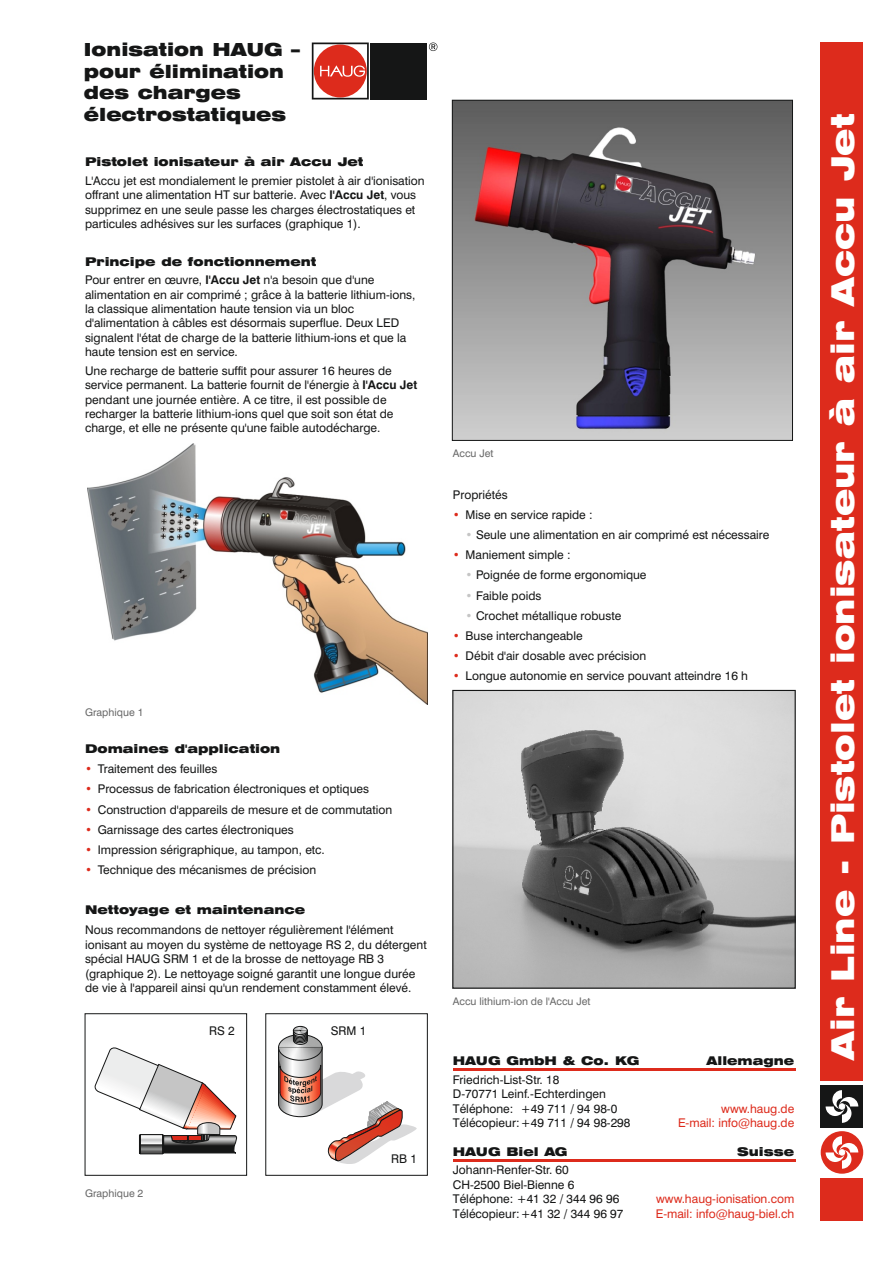
<style>
.page{position:relative;width:893px;height:1263px;background:#fff}
.page>*{position:absolute;margin:0;border:0;box-sizing:border-box;transform-origin:0 0}
.t1{font:900 expanded 31.5px "Swiss 721 BT";color:#fff}
.t2{font:900 expanded 18px/21.6px "Swiss 721 BT";color:#151616}
.t3{font:12px/14.4px "Swiss 721 BT";color:#151616}
.t4{font:900 expanded 12px "Swiss 721 BT";color:#151616}
.t5{font:12px/20.1px "Swiss 721 BT";color:#dd2b1c;text-align:justify}
.t6{font:10.5px "Swiss 721 BT";color:#686868}
.s1{font-weight:700}
.s2{font-weight:900;font-stretch:expanded}
.s3{color:#c5c5c5}
</style>
<div class="page">
<div style="left:821px;top:43px;width:42px;height:1038px;background:#dd2b1c"></div>
<div style="left:821px;top:1178px;width:42px;height:42px;background:#dd2b1c"></div>
<div style="left:821px;top:1131px;width:42px;height:43px;background:#dd2b1c;border-radius:50%"></div>
<div style="left:821px;top:1085px;width:42px;height:43px;background:#151616"></div>
<svg style="left:826px;top:1136px;width:32px;height:33px"></svg>
<svg style="left:826px;top:1090px;width:32px;height:33px"></svg>
<div style="left:370px;top:43px;width:57px;height:56px;background:#151616"></div>
<svg style="left:429px;top:43px;width:8px;height:8px"></svg>
<svg style="left:312px;top:43px;width:57px;height:56px"></svg>
<hr style="left:453px;top:1068px;width:342px;height:3px;background:#dd2b1c">
<hr style="left:453px;top:1159px;width:342px;height:2px;background:#dd2b1c">
<svg style="left:94px;top:1047px;width:144px;height:108px"></svg>
<div style="left:85px;top:1013px;width:162px;height:163px;border:1px solid #151616"></div>
<svg style="left:278px;top:1026px;width:139px;height:138px"></svg>
<div style="left:265px;top:1013px;width:163px;height:163px;border:1px solid #151616"></div>
<img style="left:87px;top:443px;width:340px;height:261px">
<img style="left:454px;top:102px;width:337px;height:337px">
<div style="left:452px;top:100px;width:341px;height:341px;border:1px solid #151616"></div>
<img style="left:454px;top:692px;width:340px;height:295px">
<div style="left:452px;top:690px;width:344px;height:299px;border:1px solid #151616"></div>
<h2 class="t2" style="left:84px;top:41px;width:218px">Ionisation HAUG – pour élimination des charges électrostatiques</h2>
<p class="t4" style="left:85px;top:157px;width:280px">Pistolet ionisateur à air Accu Jet</p>
<p class="t3" style="left:85px;top:175px;width:341px">L'Accu jet est mondialement le premier pistolet à air d'ionisation offrant une alimentation HT sur batterie. Avec <span class="s1">l'Accu Jet</span>, vous supprimez en une seule passe les charges électrostatiques et particules adhésives sur les surfaces (graphique 1).</p>
<p class="t3" style="left:85px;top:253px;width:291px;line-height:18.8px"><span class="s2">Principe de fonctionnement<br></span>Pour entrer en œuvre, <span class="s1">l'Accu Jet</span> n'a besoin que d'une</p>
<p class="t3" style="left:85px;top:288px;width:332px">alimentation en air comprimé ; grâce à la batterie lithium-ions, la classique alimentation haute tension via un bloc d'alimentation à câbles est désormais superflue. Deux LED signalent l'état de charge de la batterie lithium-ions et que la haute tension est en service.</p>
<p class="t3" style="left:85px;top:365px;width:334px">Une recharge de batterie suffit pour assurer 16 heures de service permanent. La batterie fournit de l'énergie à <span class="s1">l'Accu Jet </span>pendant une journée entière. A ce titre, il est possible de recharger la batterie lithium-ions quel que soit son état de charge, et elle ne présente qu'une faible autodécharge.</p>
<p class="t6" style="left:85px;top:708px;width:60px">Graphique 1</p>
<p class="t4" style="left:85px;top:744px;width:197px">Domaines d'application</p>
<p class="t3" style="left:98px;top:760px;width:296px;line-height:20.1px">Traitement des feuilles<br>Processus de fabrication électroniques et optiques Construction d'appareils de mesure et de commutation Garnissage des cartes électroniques<br>Impression sérigraphique, au tampon, etc.<br>Technique des mécanismes de précision</p>
<p class="t4" style="left:85px;top:905px;width:222px">Nettoyage et maintenance</p>
<p class="t3" style="left:85px;top:924px;width:343px">Nous recommandons de nettoyer régulièrement l'élément ionisant au moyen du système de nettoyage RS 2, du détergent spécial HAUG SRM 1 et de la brosse de nettoyage RB 3 (graphique 2). Le nettoyage soigné garantit une longue durée de vie à l'appareil ainsi qu'un rendement constamment élevé.</p>
<p class="t5" style="left:85px;top:760px;width:9px">• • • • • •</p>
<p class="t6" style="left:85px;top:1189px;width:60px">Graphique 2</p>
<p class="t3" style="left:209px;top:1025px;width:27px">RS 2</p>
<p class="t3" style="left:331px;top:1025px;width:37px">SRM 1</p>
<p class="t3" style="left:391px;top:1152px;width:27px">RB 1</p>
<p class="t6" style="left:453px;top:449px;width:42px">Accu Jet</p>
<p class="t3" style="left:466px;top:486px;width:129px;line-height:20.1px;text-indent:-13px">Propriétés<br>Mise en service rapide :</p>
<p class="t3" style="left:466px;top:526px;width:305px;line-height:20.1px"><span class="s3">•</span> Seule une alimentation en air comprimé est nécessaire<br>Maniement simple :</p>
<p class="t3" style="left:466px;top:569px;width:182px"><span class="s3">•</span> Poignée de forme ergonomique</p>
<p class="t3" style="left:466px;top:589px;width:77px"><span class="s3">•</span> Faible poids</p>
<p class="t3" style="left:466px;top:606px;width:284px;line-height:20.1px"><span class="s3">•</span> Crochet métallique robuste<br>Buse interchangeable<br>Débit d'air dosable avec précision<br>Longue autonomie en service pouvant atteindre 16 h</p>
<p class="t5" style="left:453px;top:506px;width:9px">•</p>
<p class="t5" style="left:453px;top:546px;width:9px">•</p>
<p class="t5" style="left:453px;top:627px;width:9px">• • •</p>
<p class="t6" style="left:453px;top:997px;width:139px">Accu lithium-ion de l'Accu Jet</p>
<p class="t4" style="left:453px;top:1056px;width:188px">HAUG GmbH &amp; Co. KG</p>
<p class="t4" style="left:707px;top:1056px;width:89px">Allemagne</p>
<p class="t3" style="left:453px;top:1073px;width:179px">Friedrich-List-Str. 18<br>D-70771 Leinf.-Echterdingen<br>Téléphone: +49 711 / 94 98-0<br>Télécopieur:+49 711 / 94 98-298</p>
<p class="t4" style="left:453px;top:1147px;width:116px">HAUG Biel AG</p>
<p class="t4" style="left:737px;top:1147px;width:59px">Suisse</p>
<p class="t3" style="left:453px;top:1164px;width:172px">Johann-Renfer-Str. 60<br>CH-2500 Biel-Bienne 6<br>Téléphone: +41 32 / 344 96 96<br>Télécopieur:+41 32 / 344 96 97</p>
<p class="t5" style="left:678px;top:1102px;width:118px;line-height:14.4px;text-align:right">www.haug.de<br>E-mail: info@haug.de</p>
<p class="t5" style="left:656px;top:1193px;width:140px;line-height:14.4px">www.haug-ionisation.com<br>E-mail: info@haug-biel.ch</p>
<h1 class="t1" style="left:830px;top:1059px;width:947px;rotate:-90deg">Air Line - Pistolet ionisateur à air Accu Jet</h1>
</div>
